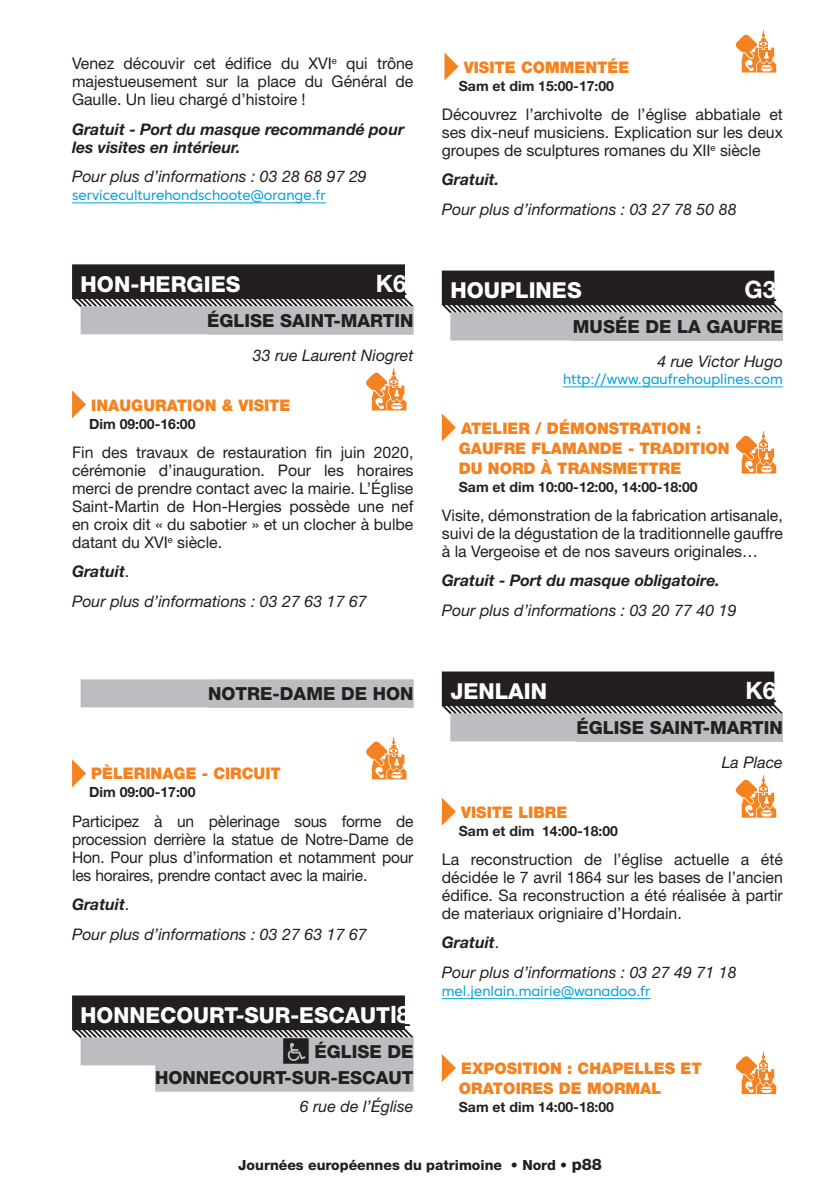
<style>
.page{position:relative;width:840px;height:1191px;background:#fff}
.page>*{position:absolute;margin:0;border:0;box-sizing:border-box;transform-origin:0 0}
.ville_ok{font:700 24px "Helvetica Neue LT Std";color:#fff}
.ville_ok-2{font:800 22px "Helvetica Neue LT Std";color:#fff}
.t1{font:800 18px/26px "Helvetica Neue LT Std";color:#231f20;text-align:right}
.t2{font:16px/18px "Helvetica Neue LT Std";color:#231f20;text-align:justify}
.t3{font:italic 16px "Helvetica Neue LT Std";color:#231f20}
.quoi___2020{font:900 16px/20px "Helvetica Neue LT Std";color:#f58220}
.t4{font:italic 700 16px/18px "Helvetica Neue LT Std";color:#231f20}
.horaires{font:700 14px "Helvetica Neue LT Std";color:#231f20}
.t5{font:14px "Core Sans C 45";color:#08a0dc}
.t6{font:800 14px "Helvetica Neue LT Std";color:#231f20}
.s1{font-weight:400;font-style:normal}
.s2{font-weight:700;font-size:24px}
.s3{font-size:16px}
</style>
<div class="page">
<hr style="left:72px;top:202px;width:254px;height:1px;background:#08a0dc">
<div style="left:72px;top:264px;width:333px;height:35px;background:#231f20"></div>
<svg style="left:72px;top:293px;width:342px;height:16px"></svg>
<div style="left:81px;top:306px;width:332px;height:28px;background:#bcbdc0"></div>
<div style="left:207px;top:307px;width:206px;height:28px;background:#bcbdc0"></div>
<div style="left:81px;top:679px;width:332px;height:28px;background:#bcbdc0"></div>
<div style="left:208px;top:680px;width:205px;height:28px;background:#bcbdc0"></div>
<div style="left:72px;top:995px;width:333px;height:35px;background:#231f20"></div>
<div style="left:155px;top:1063px;width:258px;height:28px;background:#bcbdc0"></div>
<svg style="left:72px;top:390px;width:14px;height:28px"></svg>
<svg style="left:366px;top:368px;width:40px;height:42px"></svg>
<svg style="left:72px;top:759px;width:14px;height:28px"></svg>
<svg style="left:366px;top:736px;width:40px;height:43px"></svg>
<svg style="left:72px;top:1024px;width:342px;height:39px"></svg>
<div style="left:441px;top:270px;width:332px;height:35px;background:#231f20"></div>
<svg style="left:441px;top:299px;width:342px;height:16px"></svg>
<div style="left:450px;top:312px;width:332px;height:28px;background:#bcbdc0"></div>
<div style="left:572px;top:313px;width:210px;height:28px;background:#bcbdc0"></div>
<hr style="left:563px;top:386px;width:219px;height:1px;background:#08a0dc">
<div style="left:441px;top:671px;width:332px;height:35px;background:#231f20"></div>
<svg style="left:441px;top:700px;width:342px;height:16px"></svg>
<div style="left:450px;top:713px;width:332px;height:28px;background:#bcbdc0"></div>
<div style="left:576px;top:714px;width:206px;height:28px;background:#bcbdc0"></div>
<hr style="left:441px;top:998px;width:209px;height:1px;background:#08a0dc">
<svg style="left:444px;top:52px;width:14px;height:29px"></svg>
<svg style="left:735px;top:30px;width:40px;height:43px"></svg>
<svg style="left:441px;top:413px;width:14px;height:28px"></svg>
<svg style="left:735px;top:431px;width:40px;height:42px"></svg>
<svg style="left:441px;top:797px;width:14px;height:28px"></svg>
<svg style="left:735px;top:775px;width:40px;height:42px"></svg>
<svg style="left:441px;top:1054px;width:14px;height:28px"></svg>
<svg style="left:735px;top:1051px;width:40px;height:43px"></svg>
<p class="t2" style="left:72px;top:54px;width:343px">Venez découvir cet édifice du XVI<sup>e</sup> qui trône majestueusement sur la place du Général de Gaulle. Un lieu chargé d’histoire !</p>
<p class="t4" style="left:72px;top:119px;width:333px">Gratuit - Port du masque recommandé pour les visites en intérieur.</p>
<p class="t3" style="left:72px;top:167px;width:296px">Pour plus d’informations : 03 28 68 97 29</p>
<p class="t5" style="left:72px;top:186px;width:255px">serviceculturehondschoote@orange.fr</p>
<p class="ville_ok-2" style="left:81px;top:271px;width:161px">HON-HERGIES</p>
<p class="ville_ok" style="left:375px;top:268px;width:32px">K6</p>
<p class="t1" style="left:207px;top:307px;width:208px">ÉGLISE SAINT-MARTIN</p>
<p class="t3" style="left:252px;top:346px;width:162px">33 rue Laurent Niogret</p>
<p class="quoi___2020" style="left:91px;top:395px;width:201px">INAUGURATION &amp; VISITE</p>
<p class="horaires" style="left:89px;top:415px;width:108px">Dim 09:00-16:00</p>
<p class="t2" style="left:72px;top:443px;width:343px">Fin des travaux de restauration fin juin 2020, cérémonie d’inauguration. Pour les horaires merci de prendre contact avec la mairie. L’Église Saint-Martin de Hon-Hergies possède une nef en croix dit « du sabotier » et un clocher à bulbe datant du XVI<sup>e</sup> siècle.</p>
<p class="t4" style="left:72px;top:562px;width:59px">Gratuit<span class="s1">.</span></p>
<p class="t3" style="left:72px;top:591px;width:296px">Pour plus d’informations : 03 27 63 17 67</p>
<p class="t1" style="left:208px;top:680px;width:207px">NOTRE-DAME DE HON</p>
<p class="quoi___2020" style="left:91px;top:763px;width:191px">PÈLERINAGE - CIRCUIT</p>
<p class="horaires" style="left:89px;top:784px;width:108px">Dim 09:00-17:00</p>
<p class="t2" style="left:72px;top:812px;width:343px">Participez à un pèlerinage sous forme de procession derrière la statue de Notre-Dame de Hon. Pour plus d’information et notamment pour les horaires, prendre contact avec la mairie.</p>
<p class="t4" style="left:72px;top:895px;width:59px">Gratuit<span class="s1">.</span></p>
<p class="t3" style="left:72px;top:924px;width:296px">Pour plus d’informations : 03 27 63 17 67</p>
<p class="ville_ok-2" style="left:81px;top:1001px;width:331px">HONNECOURT-SUR-ESCAUT<span class="s2">I8</span></p>
<p class="t1" style="left:155px;top:1038px;width:260px">ÉGLISE DE<br>HONNECOURT-SUR-ESCAUT</p>
<p class="t3" style="left:300px;top:1096px;width:115px">6 rue de l’Église</p>
<p class="quoi___2020" style="left:463px;top:57px;width:167px">VISITE COMMENTÉE</p>
<p class="horaires" style="left:458px;top:77px;width:157px">Sam et dim 15:00-17:00</p>
<p class="t2" style="left:441px;top:105px;width:342px">Découvrez l’archivolte de l’église abbatiale et ses dix-neuf musiciens. Explication sur les deux groupes de sculptures romanes du XII<sup>e</sup> siècle</p>
<p class="t4" style="left:441px;top:170px;width:59px">Gratuit.</p>
<p class="t3" style="left:441px;top:199px;width:296px">Pour plus d’informations : 03 27 78 50 88</p>
<p class="ville_ok-2" style="left:450px;top:277px;width:133px">HOUPLINES</p>
<p class="ville_ok" style="left:744px;top:274px;width:33px">G3</p>
<p class="t1" style="left:572px;top:313px;width:211px">MUSÉE DE LA GAUFRE</p>
<p class="t3" style="left:657px;top:352px;width:127px">4 rue Victor Hugo</p>
<p class="t5" style="left:563px;top:370px;width:221px">http://www.gaufrehouplines.com</p>
<p class="quoi___2020" style="left:458px;top:418px;width:272px">ATELIER / DÉMONSTRATION :<br>GAUFRE FLAMANDE - TRADITION<br>DU NORD À TRANSMETTRE</p>
<p class="horaires" style="left:458px;top:478px;width:240px">Sam et dim 10:00-12:00, 14:00-18:00</p>
<p class="t2" style="left:441px;top:506px;width:342px">Visite, démonstration de la fabrication artisanale, suivi de la dégustation de la traditionnelle gauffre à la Vergeoise et de nos saveurs originales…</p>
<p class="t4" style="left:441px;top:571px;width:279px">Gratuit - Port du masque obligatoire.</p>
<p class="t3" style="left:441px;top:600px;width:296px">Pour plus d’informations : 03 20 77 40 19</p>
<p class="ville_ok-2" style="left:450px;top:678px;width:98px">JENLAIN</p>
<p class="ville_ok" style="left:745px;top:675px;width:32px">K6</p>
<p class="t1" style="left:576px;top:714px;width:208px">ÉGLISE SAINT-MARTIN</p>
<p class="t3" style="left:721px;top:753px;width:63px">La Place</p>
<p class="quoi___2020" style="left:461px;top:802px;width:108px">VISITE LIBRE</p>
<p class="horaires" style="left:458px;top:822px;width:160px">Sam et dim 14:00-18:00</p>
<p class="t2" style="left:441px;top:850px;width:342px">La reconstruction de l’église actuelle a été décidée le 7 avril 1864 sur les bases de l’ancien édifice. Sa reconstruction a été réalisée à partir de materiaux origniaire d’Hordain.</p>
<p class="t4" style="left:441px;top:933px;width:59px">Gratuit<span class="s1">.</span></p>
<p class="t3" style="left:441px;top:962px;width:296px">Pour plus d’informations : 03 27 49 71 18</p>
<p class="t5" style="left:441px;top:982px;width:210px">mel.jenlain.mairie@wanadoo.fr</p>
<p class="quoi___2020" style="left:458px;top:1058px;width:244px">EXPOSITION : CHAPELLES ET<br>ORATOIRES DE MORMAL</p>
<p class="horaires" style="left:458px;top:1098px;width:157px">Sam et dim 14:00-18:00</p>
<p class="t6" style="left:238px;top:1156px;width:365px">Journées européennes du patrimoine • Nord • <span class="s3">p88</span></p>
</div>
